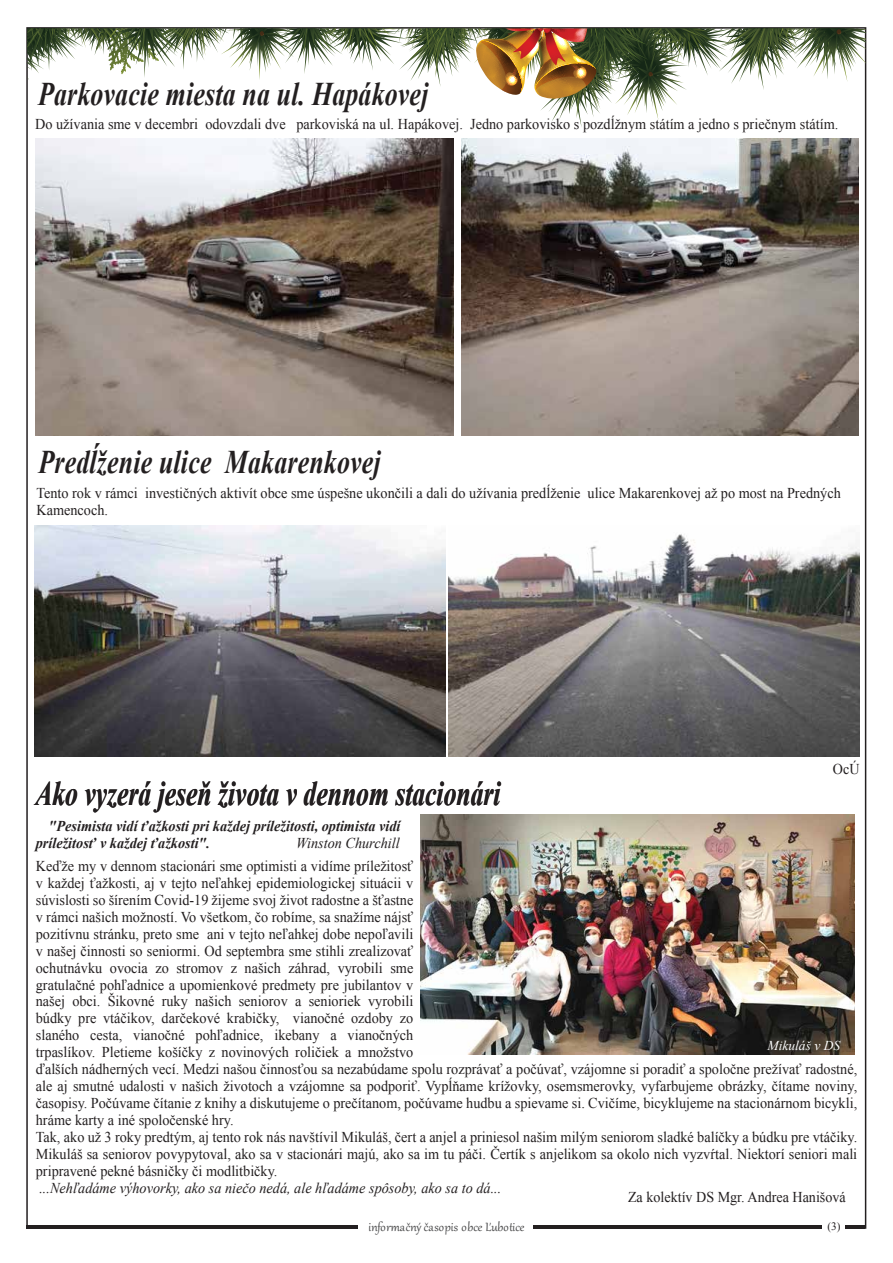
<style>
.page{position:relative;width:893px;height:1263px;background:#fff}
.page>*{position:absolute;margin:0;border:0;box-sizing:border-box;transform-origin:0 0}
.t1{font:italic 700 34.35px "Times New Roman";color:#231f20;scale:.75 1}
.t2{font:italic 700 33px "Times New Roman";letter-spacing:.005em;color:#231f20;scale:.78 1}
.t3{font:15px/17px "Times New Roman";color:#231f20;scale:.95 1}
.t4{font:italic 700 15px/17px "Times New Roman";color:#231f20;scale:.95 1}
.t5{font:italic 15px "Times New Roman";color:#231f20;scale:.95 1}
.t6{font:15px "Times New Roman";color:#231f20;scale:.94 1}
.t7{font:14.85px "Gabriola";letter-spacing:.005em;color:#414142}
.t8{font:italic 13.5px "Times New Roman";color:#fff}
.t9{font:11.25px "Times New Roman";color:#231f20}
</style>
<div class="page">
<img style="left:421px;top:814px;width:433px;height:241px">
<svg style="left:27px;top:28px;width:839px;height:100px"></svg>
<img style="left:35px;top:138px;width:418px;height:298px">
<img style="left:461px;top:139px;width:397px;height:297px">
<img style="left:35px;top:525px;width:411px;height:232px">
<img style="left:448px;top:534px;width:411px;height:223px">
<h2 class="t2" style="left:38px;top:71px;width:502px">Parkovacie miesta na ul. Hapákovej</h2>
<p class="t3" style="left:35px;top:115px;width:847px">Do užívania sme v decembri odovzdali dve parkoviská na ul. Hapákovej. Jedno parkovisko s pozdĺžnym státím a jedno s priečnym státím.</p>
<h2 class="t2" style="left:39px;top:439px;width:440px">Predĺženie ulice Makarenkovej</h2>
<p class="t3" style="left:36px;top:484px;width:848px">Tento rok v rámci investičných aktivít obce sme úspešne ukončili a dali do užívania predĺženie ulice Makarenkovej až po most na Predných<br>Kamencoch.</p>
<p class="t6" style="left:833px;top:759px;width:30px">OcÚ</p>
<h1 class="t1" style="left:35px;top:770px;width:622px">Ako vyzerá jeseň života v dennom stacionári</h1>
<p class="t4" style="left:36px;top:817px;width:385px;text-indent:13px">"Pesimista vidí ťažkosti pri každej príležitosti, optimista vidí príležitosť v každej ťažkosti".</p>
<p class="t5" style="left:296px;top:832px;width:111px">Winston Churchill</p>
<p class="t3" style="left:36px;top:857px;width:866px">Keďže my v dennom stacionári sme optimisti a vidíme príležitosť<br>v každej ťažkosti, aj v tejto neľahkej epidemiologickej situácii v<br>súvislosti so šírením Covid-19 žijeme svoj život radostne a šťastne<br>v rámci našich možností. Vo všetkom, čo robíme, sa snažíme nájsť<br>pozitívnu stránku, preto sme ani v tejto neľahkej dobe nepoľavili<br>v našej činnosti so seniormi. Od septembra sme stihli zrealizovať<br>ochutnávku ovocia zo stromov z našich záhrad, vyrobili sme<br>gratulačné pohľadnice a upomienkové predmety pre jubilantov v<br>našej obci. Šikovné ruky našich seniorov a senioriek vyrobili<br>búdky pre vtáčikov, darčekové krabičky, vianočné ozdoby zo<br>slaného cesta, vianočné pohľadnice, ikebany a vianočných<br>trpaslíkov. Pletieme košíčky z novinových roličiek a množstvo<br>ďalších nádherných vecí. Medzi našou činnosťou sa nezabúdame spolu rozprávať a počúvať, vzájomne si poradiť a spoločne prežívať radostné, ale aj smutné udalosti v našich životoch a vzájomne sa podporiť. Vypĺňame krížovky, osemsmerovky, vyfarbujeme obrázky, čítame noviny, časopisy. Počúvame čítanie z knihy a diskutujeme o prečítanom, počúvame hudbu a spievame si. Cvičíme, bicyklujeme na stacionárnom bicykli, hráme karty a iné spoločenské hry.<br>Tak, ako už 3 roky predtým, aj tento rok nás navštívil Mikuláš, čert a anjel a priniesol našim milým seniorom sladké balíčky a búdku pre vtáčiky.<br>Mikuláš sa seniorov povypytoval, ako sa v stacionári majú, ako sa im tu páči. Čertík s anjelikom sa okolo nich vyzvŕtal. Niektorí seniori mali pripravené pekné básničky či modlitbičky.</p>
<p class="t5" style="left:39px;top:1177px;width:488px">...Nehľadáme výhovorky, ako sa niečo nedá, ale hľadáme spôsoby, ako sa to dá...</p>
<p class="t8" style="left:767px;top:1036px;width:74px">Mikuláš v DS</p>
<p class="t6" style="left:628px;top:1187px;width:233px">Za kolektív DS Mgr. Andrea Hanišová</p>
<p class="t7" style="left:368px;top:1217px;width:158px">informačný časopis obce Ľubotice</p>
<p class="t9" style="left:827px;top:1219px;width:15px">(3)</p>
</div>
